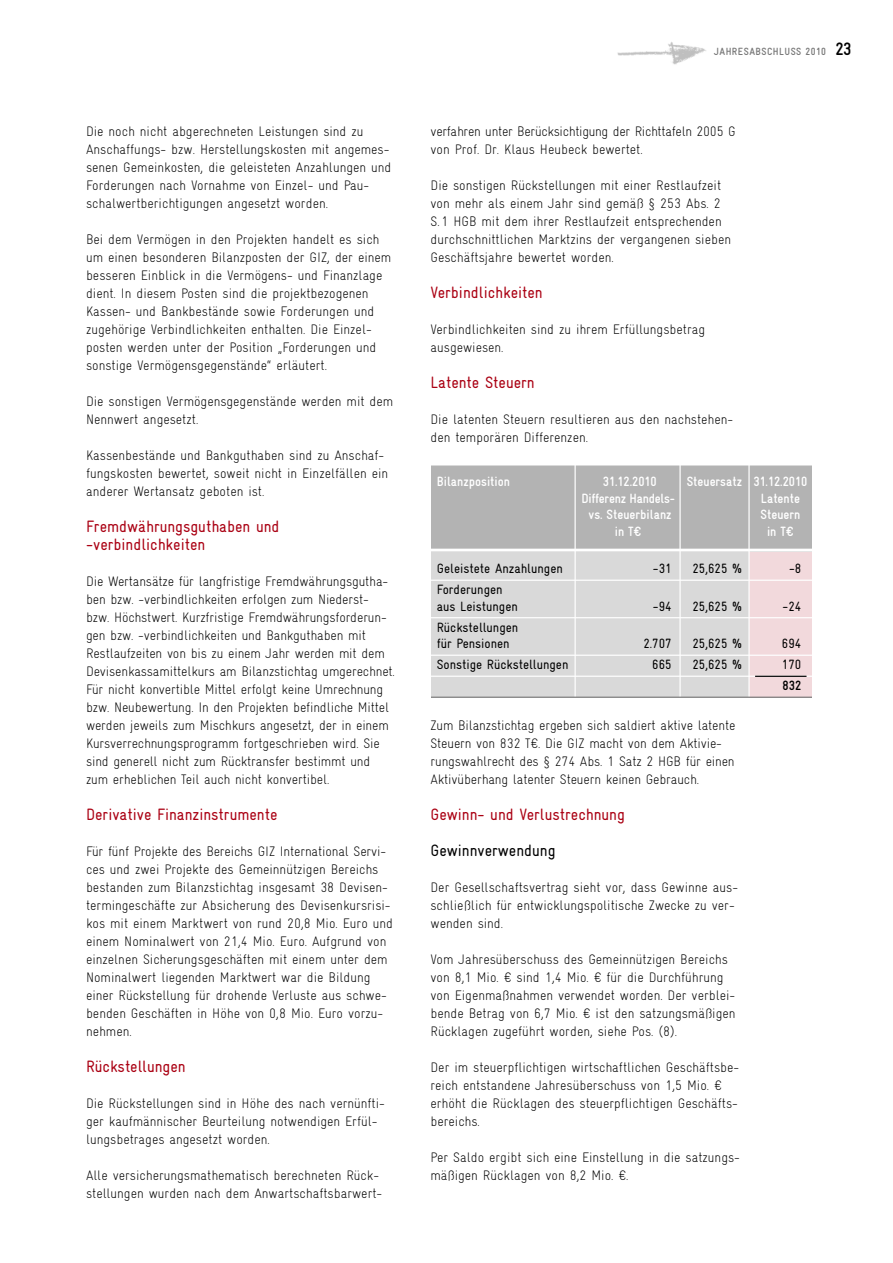
<style>
.page{position:relative;width:893px;height:1263px;background:#fff}
.page>*{position:absolute;margin:0;border:0;box-sizing:border-box;transform-origin:0 0}
.t1{font:condensed 16.5px/18px "Gravur";color:#aa0013}
.t2{font:condensed 16.5px "Gravur";color:#000}
.t3{font:300 condensed 13.8px/18px "Gravur";color:#000}
.t4{font:300 condensed 13.8px/18px "Gravur";letter-spacing:-.02em;color:#000}
.t5{font:condensed 13.5px/16.5px "Gravur";color:#000}
.t6{font:700 condensed 13.5px "Gravur";color:#fff}
.t7{font:700 condensed 13.5px "Gravur";letter-spacing:-.02em;color:#fff}
.t8{font:700 condensed 13.5px "Gravur";color:#000}
.t9{font:700 condensed 10.5px "Gravur";letter-spacing:.045em;color:#787878}
.s1{font-size:18px;color:#000}
</style>
<div class="page">
<div style="left:431px;top:466px;width:380px;height:231px;background:#d9d9d9"></div>
<div style="left:749px;top:551px;width:62px;height:146px;background:#f2d9dc"></div>
<div style="left:431px;top:466px;width:380px;height:86px;background:#b3b3b3"></div>
<hr style="left:748px;top:458px;width:2px;height:249px;background:#fff">
<hr style="left:679px;top:462px;width:2px;height:247px;background:#fff">
<hr style="left:574px;top:453px;width:2px;height:258px;background:#fff">
<hr style="left:411px;top:549px;width:435px;height:3px;background:#fff">
<hr style="left:428px;top:580px;width:393px;height:1px;background:#fff">
<hr style="left:428px;top:617px;width:393px;height:1px;background:#fff">
<hr style="left:428px;top:655px;width:393px;height:1px;background:#fff">
<hr style="left:428px;top:676px;width:393px;height:1px;background:#fff">
<hr style="left:428px;top:697px;width:393px;height:1px;background:#787878">
<div style="left:812px;top:461px;width:28px;height:246px;background:#fff"></div>
<div style="left:409px;top:461px;width:21px;height:246px;background:#fff"></div>
<img style="left:617px;top:42px;width:89px;height:23px">
<hr style="left:755px;top:676px;width:51px;height:1px;background:#000">
<p class="t3" style="left:86px;top:123px;width:307px">Die noch nicht abgerechneten Leistungen sind zu Anschaffungs- bzw. Herstellungskosten mit angemes&shy;senen Gemeinkosten, die geleisteten Anzahlungen und Forderungen nach Vornahme von Einzel- und Pau&shy;schalwertberichtigungen angesetzt worden.</p>
<p class="t3" style="left:86px;top:231px;width:307px">Bei dem Vermögen in den Projekten handelt es sich um einen besonderen Bilanzposten der GIZ, der einem besseren Einblick in die Vermögens- und Finanzlage dient. In diesem Posten sind die projektbezogenen Kassen- und Bankbestände sowie Forderungen und zugehörige Verbindlichkeiten enthalten. Die Einzel&shy;posten werden unter der Position „Forderungen und sonstige Vermögensgegenstände“ erläutert.</p>
<p class="t3" style="left:86px;top:393px;width:309px">Die sonstigen Vermögensgegenstände werden mit dem<br>Nennwert angesetzt.</p>
<p class="t3" style="left:86px;top:447px;width:304px">Kassenbestände und Bankguthaben sind zu Anschaf&shy;fungskosten bewertet, soweit nicht in Einzelfällen ein anderer Wertansatz geboten ist.</p>
<p class="t1" style="left:86px;top:519px;width:195px">Fremdwährungsguthaben und -verbindlichkeiten</p>
<p class="t3" style="left:86px;top:573px;width:310px">Die Wertansätze für langfristige Fremdwährungsgutha&shy;ben bzw. -verbindlichkeiten erfolgen zum Niederst&shy;bzw. Höchstwert. Kurzfristige Fremdwährungsforderun&shy;gen bzw. -verbindlichkeiten und Bankguthaben mit Restlaufzeiten von bis zu einem Jahr werden mit dem Devisenkassamittelkurs am Bilanzstichtag umgerechnet.<br>Für nicht konvertible Mittel erfolgt keine Umrechnung bzw. Neubewertung. In den Projekten befindliche Mittel werden jeweils zum Mischkurs angesetzt, der in einem Kursverrechnungsprogramm fortgeschrieben wird. Sie sind generell nicht zum Rücktransfer bestimmt und zum erheblichen Teil auch nicht konvertibel.</p>
<p class="t1" style="left:86px;top:807px;width:193px">Derivative Finanzinstrumente</p>
<p class="t3" style="left:86px;top:843px;width:309px">Für fünf Projekte des Bereichs GIZ International Servi&shy;ces und zwei Projekte des Gemeinnützigen Bereichs bestanden zum Bilanzstichtag insgesamt 38 Devisen&shy;termingeschäfte zur Absicherung des Devisenkursrisi&shy;kos mit einem Marktwert von rund 20,8 Mio. Euro und einem Nominalwert von 21,4 Mio. Euro. Aufgrund von einzelnen Sicherungsgeschäften mit einem unter dem Nominalwert liegenden Marktwert war die Bildung einer Rückstellung für drohende Verluste aus schwe&shy;benden Geschäften in Höhe von 0,8 Mio. Euro vorzu&shy;nehmen.</p>
<p class="t1" style="left:86px;top:1059px;width:101px">Rückstellungen</p>
<p class="t3" style="left:86px;top:1095px;width:300px">Die Rückstellungen sind in Höhe des nach vernünfti&shy;ger kaufmännischer Beurteilung notwendigen Erfül&shy;lungsbetrages angesetzt worden.</p>
<p class="t3" style="left:86px;top:1167px;width:298px">Alle versicherungsmathematisch berechneten Rück&shy;stellungen wurden nach dem Anwartschaftsbarwert-</p>
<p class="t9" style="left:714px;top:48px;width:139px">JAHRESABSCHLUSS 2010 <span class="s1">23</span></p>
<p class="t4" style="left:430px;top:123px;width:307px">verfahren unter Berücksichtigung der Richttafeln 2005 G von Prof. Dr. Klaus Heubeck bewertet.</p>
<p class="t3" style="left:430px;top:177px;width:302px">Die sonstigen Rückstellungen mit einer Restlaufzeit von mehr als einem Jahr sind gemäß § 253 Abs. 2<br>S.1 HGB mit dem ihrer Restlaufzeit entsprechenden durchschnittlichen Marktzins der vergangenen sieben Geschäftsjahre bewertet worden.</p>
<p class="t1" style="left:430px;top:285px;width:114px">Verbindlichkeiten</p>
<p class="t3" style="left:430px;top:321px;width:276px">Verbindlichkeiten sind zu ihrem Erfüllungsbetrag ausgewiesen.</p>
<p class="t1" style="left:430px;top:375px;width:106px">Latente Steuern</p>
<p class="t3" style="left:430px;top:411px;width:304px">Die latenten Steuern resultieren aus den nachstehen&shy;den temporären Differenzen.</p>
<p class="t6" style="left:437px;top:477px;width:75px">Bilanzposition</p>
<p class="t6" style="left:603px;top:477px;width:55px">31.12.2010</p>
<p class="t6" style="left:687px;top:477px;width:122px">Steuersatz 31.12.2010</p>
<p class="t7" style="left:581px;top:493px;width:95px">Differenz Handels-</p>
<p class="t6" style="left:761px;top:493px;width:41px">Latente</p>
<p class="t6" style="left:589px;top:510px;width:84px">vs. Steuerbilanz</p>
<p class="t6" style="left:760px;top:510px;width:41px">Steuern</p>
<p class="t6" style="left:615px;top:526px;width:28px">in T€</p>
<p class="t6" style="left:767px;top:526px;width:28px">in T€</p>
<p class="t5" style="left:437px;top:562px;width:128px">Geleistete Anzahlungen</p>
<p class="t5" style="left:653px;top:562px;width:20px">-31</p>
<p class="t5" style="left:692px;top:562px;width:51px">25,625 %</p>
<p class="t5" style="left:789px;top:562px;width:14px">-8</p>
<p class="t5" style="left:437px;top:583px;width:83px">Forderungen aus Leistungen</p>
<p class="t5" style="left:653px;top:599px;width:20px">-94</p>
<p class="t5" style="left:692px;top:599px;width:51px">25,625 %</p>
<p class="t5" style="left:783px;top:599px;width:20px">-24</p>
<p class="t5" style="left:437px;top:620px;width:83px">Rückstellungen für Pensionen</p>
<p class="t5" style="left:643px;top:637px;width:30px">2.707</p>
<p class="t5" style="left:692px;top:637px;width:51px">25,625 %</p>
<p class="t5" style="left:782px;top:637px;width:21px">694</p>
<p class="t5" style="left:437px;top:658px;width:133px">Sonstige Rückstellungen</p>
<p class="t5" style="left:652px;top:658px;width:21px">665</p>
<p class="t5" style="left:692px;top:658px;width:51px">25,625 %</p>
<p class="t5" style="left:782px;top:658px;width:21px">170</p>
<p class="t8" style="left:783px;top:681px;width:20px">832</p>
<p class="t3" style="left:430px;top:717px;width:306px">Zum Bilanzstichtag ergeben sich saldiert aktive latente Steuern von 832 T€. Die GIZ macht von dem Aktivie&shy;rungswahlrecht des § 274 Abs. 1 Satz 2 HGB für einen Aktivüberhang latenter Steuern keinen Gebrauch.</p>
<p class="t1" style="left:430px;top:807px;width:196px">Gewinn- und Verlustrechnung</p>
<p class="t2" style="left:430px;top:844px;width:127px">Gewinnverwendung</p>
<p class="t3" style="left:430px;top:879px;width:309px">Der Gesellschaftsvertrag sieht vor, dass Gewinne aus&shy;schließlich für entwicklungspolitische Zwecke zu ver&shy;wenden sind.</p>
<p class="t3" style="left:430px;top:951px;width:306px">Vom Jahresüberschuss des Gemeinnützigen Bereichs von 8,1 Mio. € sind 1,4 Mio. € für die Durchführung von Eigenmaßnahmen verwendet worden. Der verblei&shy;bende Betrag von 6,7 Mio. € ist den satzungsmäßigen Rücklagen zugeführt worden, siehe Pos. (8).</p>
<p class="t3" style="left:430px;top:1059px;width:310px">Der im steuerpflichtigen wirtschaftlichen Geschäftsbe&shy;reich entstandene Jahresüberschuss von 1,5 Mio. € erhöht die Rücklagen des steuerpflichtigen Geschäfts&shy;bereichs.</p>
<p class="t3" style="left:430px;top:1149px;width:311px">Per Saldo ergibt sich eine Einstellung in die satzungs&shy;mäßigen Rücklagen von 8,2 Mio. €.</p>
</div>
